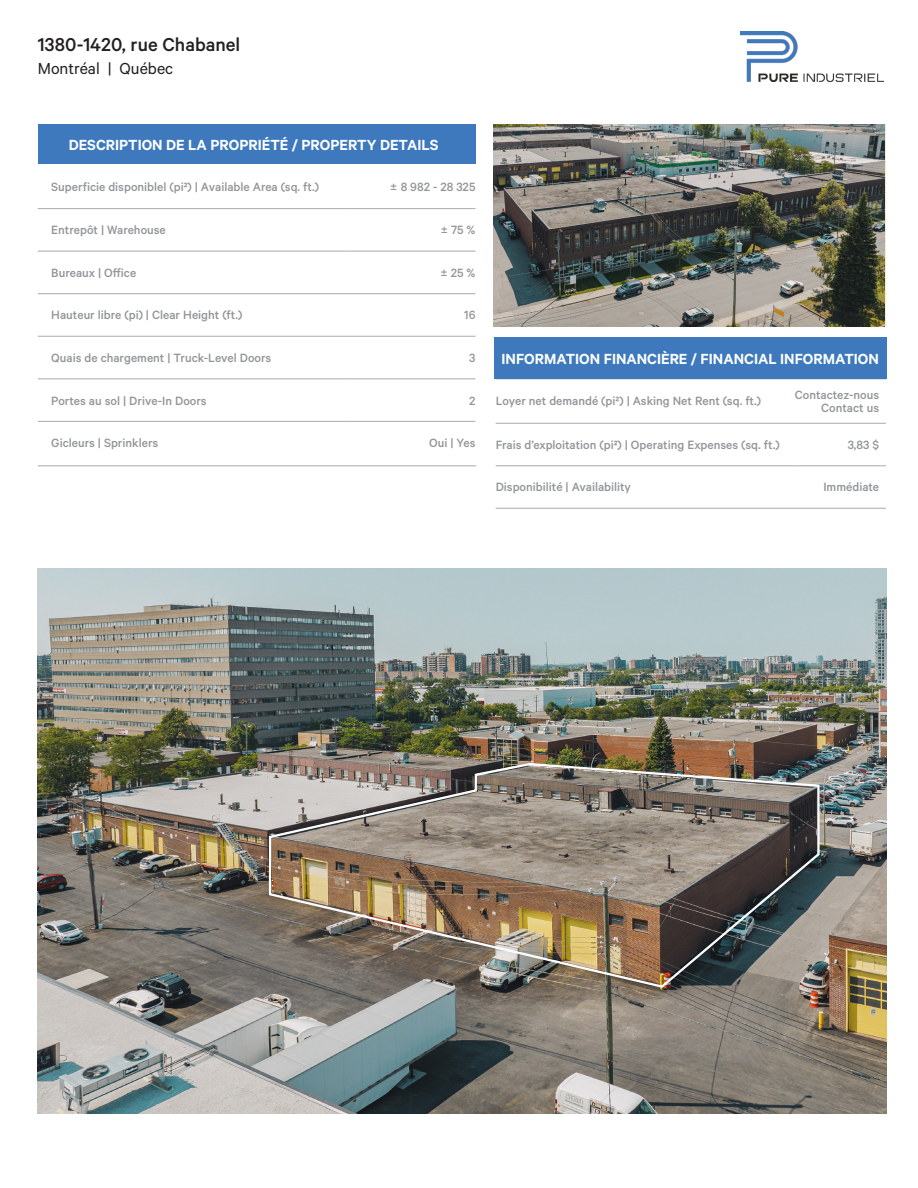
<style>
.page{position:relative;width:918px;height:1188px;background:#fff}
.page>*{position:absolute;margin:0;border:0;box-sizing:border-box;transform-origin:0 0}
.t1{font:500 21px "Calibre";color:#231f20}
.t2{font:18px "Calibre";color:#231f20}
.Bold_Table_Header{font:600 16.5px "Calibre";color:#fff}
.Table_Content{font:500 13.5px "Calibre";color:#929599}
</style>
<div class="page">
<img style="left:38px;top:568px;width:849px;height:545px">
<img style="left:741px;top:31px;width:142px;height:51px">
<div style="left:38px;top:124px;width:438px;height:40px;background:#3e79bd"></div>
<hr style="left:38px;top:208px;width:308px;height:1px;background:#b2b3b7">
<hr style="left:346px;top:208px;width:130px;height:1px;background:#b2b3b7">
<hr style="left:38px;top:251px;width:308px;height:1px;background:#b2b3b7">
<hr style="left:346px;top:251px;width:130px;height:1px;background:#b2b3b7">
<hr style="left:38px;top:293px;width:308px;height:1px;background:#b2b3b7">
<hr style="left:346px;top:293px;width:130px;height:1px;background:#b2b3b7">
<hr style="left:38px;top:336px;width:308px;height:1px;background:#b2b3b7">
<hr style="left:346px;top:336px;width:130px;height:1px;background:#b2b3b7">
<hr style="left:38px;top:378px;width:308px;height:1px;background:#b2b3b7">
<hr style="left:346px;top:378px;width:130px;height:1px;background:#b2b3b7">
<hr style="left:38px;top:421px;width:308px;height:1px;background:#b2b3b7">
<hr style="left:346px;top:421px;width:130px;height:1px;background:#b2b3b7">
<img style="left:493px;top:124px;width:391px;height:202px">
<hr style="left:496px;top:423px;width:299px;height:1px;background:#b2b3b7">
<hr style="left:795px;top:423px;width:91px;height:1px;background:#b2b3b7">
<hr style="left:496px;top:465px;width:299px;height:1px;background:#b2b3b7">
<hr style="left:795px;top:465px;width:91px;height:1px;background:#b2b3b7">
<hr style="left:496px;top:508px;width:299px;height:1px;background:#b2b3b7">
<hr style="left:795px;top:508px;width:91px;height:1px;background:#b2b3b7">
<div style="left:494px;top:338px;width:393px;height:41px;background:#3e79bd"></div>
<hr style="left:38px;top:465px;width:438px;height:1px;background:#b2b4b6">
<img style="left:267px;top:762px;width:554px;height:227px">
<p class="t1" style="left:38px;top:33px;width:204px">1380-1420, rue Chabanel</p>
<p class="t2" style="left:38px;top:58px;width:137px">Montréal | Québec</p>
<p class="Bold_Table_Header" style="left:69px;top:135px;width:371px">DESCRIPTION DE LA PROPRIÉTÉ / PROPERTY DETAILS</p>
<p class="Table_Content" style="left:51px;top:179px;width:269px">Superficie disponiblel (pi²) | Available Area (sq. ft.)</p>
<p class="Table_Content" style="left:390px;top:179px;width:87px">± 8 982 - 28 325</p>
<p class="Table_Content" style="left:51px;top:222px;width:116px">Entrepôt | Warehouse</p>
<p class="Table_Content" style="left:440px;top:222px;width:37px">± 75 %</p>
<p class="Table_Content" style="left:51px;top:265px;width:87px">Bureaux | Office</p>
<p class="Table_Content" style="left:440px;top:265px;width:37px">± 25 %</p>
<p class="Table_Content" style="left:51px;top:307px;width:193px">Hauteur libre (pi) | Clear Height (ft.)</p>
<p class="Table_Content" style="left:464px;top:307px;width:13px">16</p>
<p class="Table_Content" style="left:51px;top:350px;width:222px">Quais de chargement | Truck-Level Doors</p>
<p class="Table_Content" style="left:469px;top:350px;width:8px">3</p>
<p class="Table_Content" style="left:51px;top:392px;width:157px">Portes au sol | Drive-In Doors</p>
<p class="Table_Content" style="left:469px;top:392px;width:8px">2</p>
<p class="Table_Content" style="left:51px;top:435px;width:109px">Gicleurs | Sprinklers</p>
<p class="Table_Content" style="left:429px;top:435px;width:48px">Oui | Yes</p>
<p class="Bold_Table_Header" style="left:502px;top:349px;width:379px">INFORMATION FINANCIÈRE / FINANCIAL INFORMATION</p>
<p class="Table_Content" style="left:496px;top:393px;width:267px">Loyer net demandé (pi²) | Asking Net Rent (sq. ft.)</p>
<p class="Table_Content" style="left:795px;top:387px;width:86px">Contactez-nous</p>
<p class="Table_Content" style="left:821px;top:400px;width:60px">Contact us</p>
<p class="Table_Content" style="left:496px;top:437px;width:285px">Frais d’exploitation (pi²) | Operating Expenses (sq. ft.)</p>
<p class="Table_Content" style="left:848px;top:437px;width:33px">3,83 $</p>
<p class="Table_Content" style="left:496px;top:479px;width:137px">Disponibilité | Availability</p>
<p class="Table_Content" style="left:823px;top:479px;width:57px">Immédiate</p>
</div>
